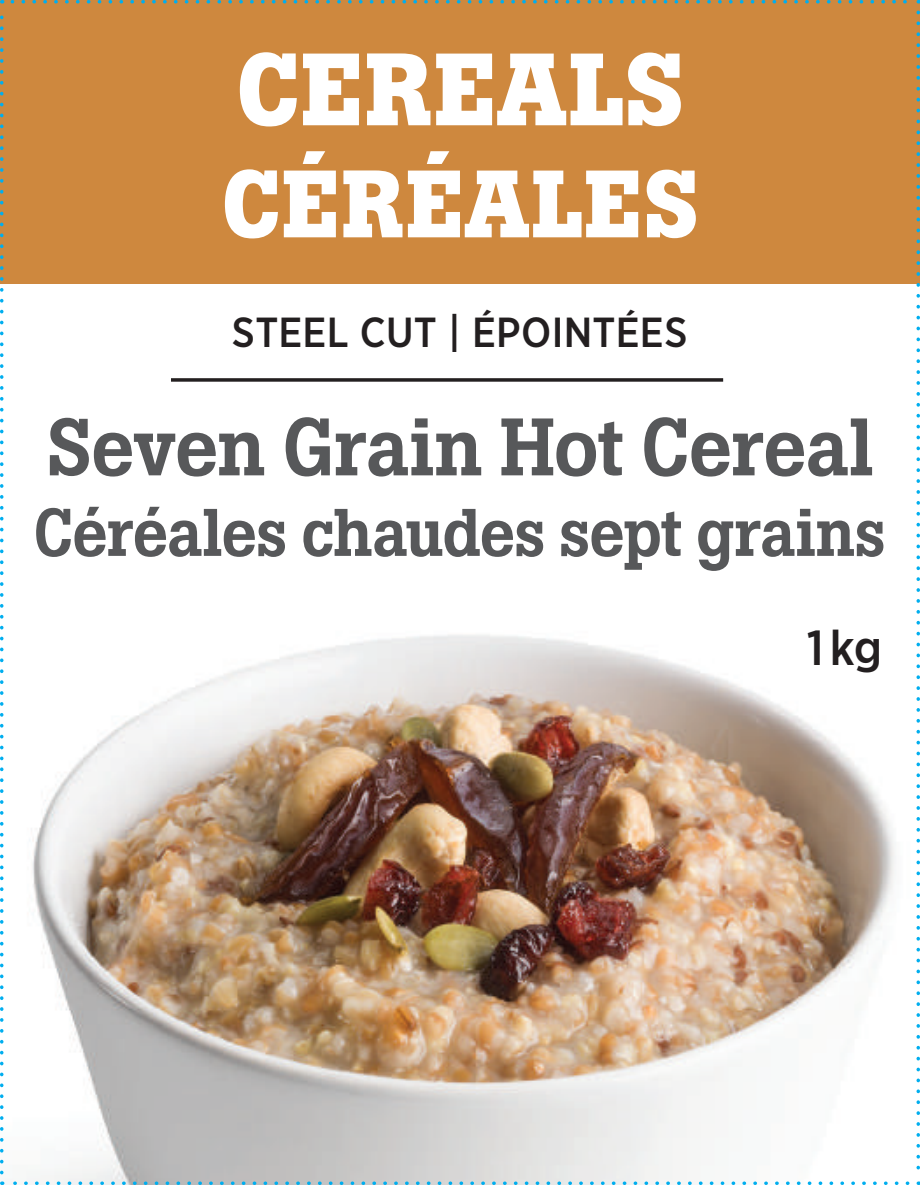
<style>
.page{position:relative;width:920px;height:1185px;background:#fff}
.page>*{position:absolute;margin:0;border:0;box-sizing:border-box;transform-origin:0 0}
.t1{font:700 101.5px "Boton";letter-spacing:.015em;color:#fff}
.t2{font:700 94.5px "Boton";letter-spacing:.015em;color:#fff}
.t3{font:500 80.5px "Boton";letter-spacing:-.015em;color:#57585a}
.t4{font:500 66.5px "Boton";letter-spacing:-.02em;color:#57585a}
.t5{font:500 49px "Gotham Narrow";color:#231f20}
.t6{font:500 42px "Gotham Narrow";letter-spacing:.005em;color:#231f20}
</style>
<div class="page">
<img style="left:0;top:593px;width:910px;height:591px">
<div style="left:0;top:0;width:920px;height:284px;background:#ce883e"></div>
<svg style="left:171px;top:378px;width:552px;height:4px;background:#3e3a3b"></svg>
<svg style="left:2px;top:1181px;width:906px;height:3px"></svg>
<svg style="left:0;top:0;width:3px;height:1172px"></svg>
<svg style="left:12px;top:0;width:907px;height:4px"></svg>
<svg style="left:916px;top:12px;width:4px;height:1172px"></svg>
<h1 class="t1" style="left:236px;top:30px;width:449px">CEREALS</h1>
<h2 class="t2" style="left:222px;top:148px;width:478px">CÉRÉALES</h2>
<p class="t6" style="left:232px;top:305px;width:457px">STEEL CUT | ÉPOINTÉES</p>
<p class="t3" style="left:45px;top:399px;width:830px">Seven Grain Hot Cereal</p>
<p class="t4" style="left:34px;top:493px;width:854px">Céréales chaudes sept grains</p>
<p class="t5" style="left:807px;top:617px;width:77px">1 kg</p>
</div>
